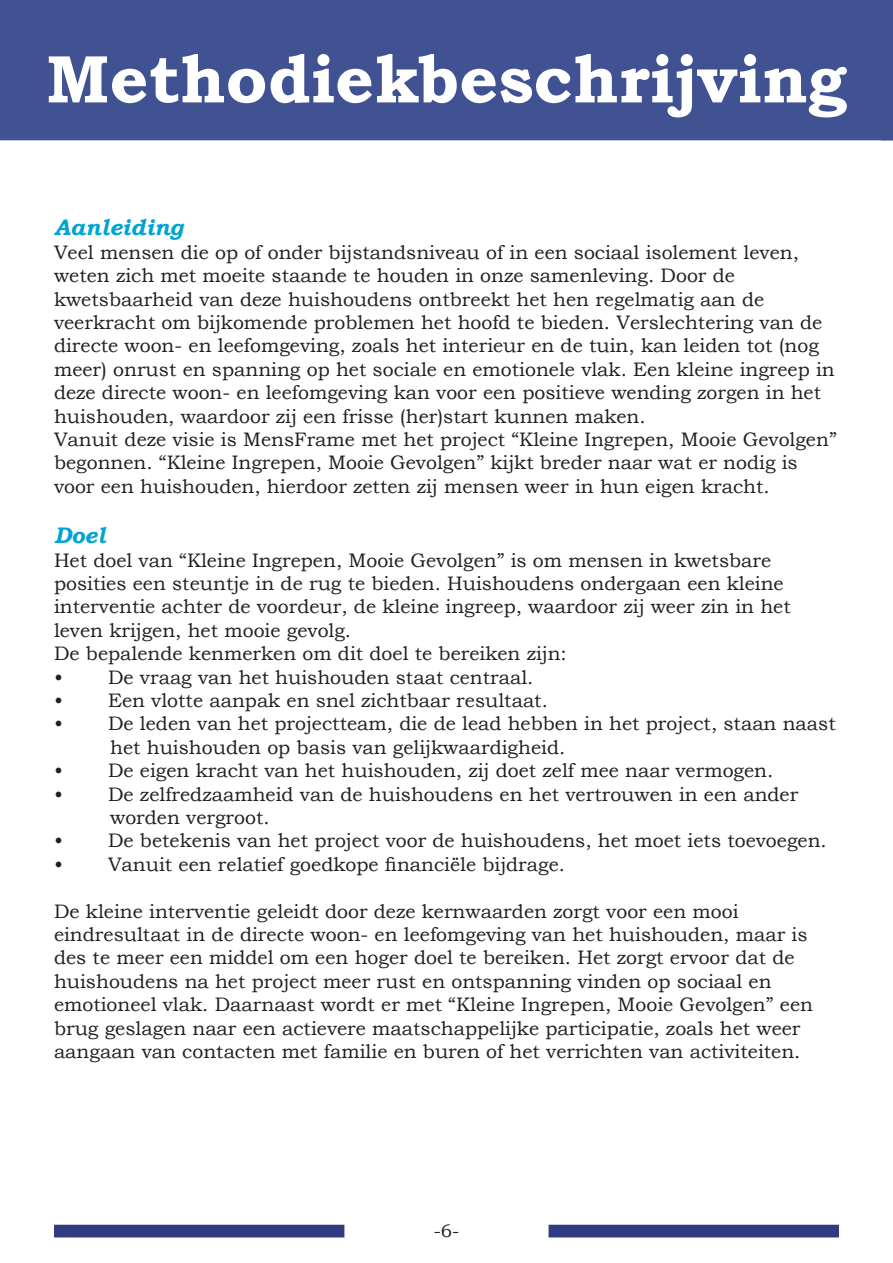
<style>
.page{position:relative;width:893px;height:1263px;background:#fff}
.page>*{position:absolute;margin:0;border:0;box-sizing:border-box;transform-origin:0 0}
.t1{font:700 67.5px "Bookman Old Style";color:#fff}
.t2{font:italic 700 22.5px "Bookman Old Style";color:#00a4d3}
.t3{font:19.5px/23.4px "Bookman Old Style";color:#231f20}
.t4{font:18px "Bookman Old Style";color:#231f20}
</style>
<div class="page">
<div style="left:0;top:0;width:881px;height:140px;background:#415293"></div>
<div style="left:54px;top:1225px;width:290px;height:12px;background:#313b82"></div>
<div style="left:549px;top:1225px;width:290px;height:12px;background:#313b82"></div>
<div style="left:881px;top:0;width:12px;height:140px;background:#415293"></div>
<p class="t1" style="left:46px;top:30px;width:802px">Methodiekbeschrijving</p>
<p class="t2" style="left:54px;top:211px;width:131px">Aanleiding</p>
<p class="t3" style="left:54px;top:240px;width:746px">Veel mensen die op of onder bijstandsniveau of in een sociaal isolement leven,</p>
<p class="t3" style="left:54px;top:264px;width:682px">weten zich met moeite staande te houden in onze samenleving. Door de</p>
<p class="t3" style="left:54px;top:287px;width:712px">kwetsbaarheid van deze huishoudens ontbreekt het hen regelmatig aan de</p>
<p class="t3" style="left:54px;top:311px;width:782px">veerkracht om bijkomende problemen het hoofd te bieden. Verslechtering van de directe woon- en leefomgeving, zoals het interieur en de tuin, kan leiden tot (nog meer) onrust en spanning op het sociale en emotionele vlak. Een kleine ingreep in deze directe woon- en leefomgeving kan voor een positieve wending zorgen in het huishouden, waardoor zij een frisse (her)start kunnen maken.</p>
<p class="t3" style="left:54px;top:428px;width:784px">Vanuit deze visie is MensFrame met het project “Kleine Ingrepen, Mooie Gevolgen” begonnen. “Kleine Ingrepen, Mooie Gevolgen” kijkt breder naar wat er nodig is voor een huishouden, hierdoor zetten zij mensen weer in hun eigen kracht.</p>
<p class="t2" style="left:54px;top:519px;width:53px">Doel</p>
<p class="t3" style="left:54px;top:548px;width:719px">Het doel van “Kleine Ingrepen, Mooie Gevolgen” is om mensen in kwetsbare</p>
<p class="t3" style="left:54px;top:572px;width:731px">posities een steuntje in de rug te bieden. Huishoudens ondergaan een kleine</p>
<p class="t3" style="left:54px;top:595px;width:738px">interventie achter de voordeur, de kleine ingreep, waardoor zij weer zin in het</p>
<p class="t3" style="left:54px;top:618px;width:299px">leven krijgen, het mooie gevolg.</p>
<p class="t3" style="left:54px;top:642px;width:514px">De bepalende kenmerken om dit doel te bereiken zijn:</p>
<p class="t3" style="left:54px;top:665px;width:481px">• De vraag van het huishouden staat centraal.</p>
<p class="t3" style="left:54px;top:689px;width:495px">• Een vlotte aanpak en snel zichtbaar resultaat.</p>
<p class="t3" style="left:54px;top:712px;width:783px">• De leden van het projectteam, die de lead hebben in het project, staan naast</p>
<p class="t3" style="left:110px;top:735px;width:457px">het huishouden op basis van gelijkwaardigheid.</p>
<p class="t3" style="left:54px;top:759px;width:721px">• De eigen kracht van het huishouden, zij doet zelf mee naar vermogen.</p>
<p class="t3" style="left:54px;top:782px;width:746px">• De zelfredzaamheid van de huishoudens en het vertrouwen in een ander</p>
<p class="t3" style="left:110px;top:806px;width:161px">worden vergroot.</p>
<p class="t3" style="left:54px;top:829px;width:774px">• De betekenis van het project voor de huishoudens, het moet iets toevoegen.</p>
<p class="t3" style="left:54px;top:852px;width:513px">• Vanuit een relatief goedkope financiële bijdrage.</p>
<p class="t3" style="left:54px;top:899px;width:686px">De kleine interventie geleidt door deze kernwaarden zorgt voor een mooi</p>
<p class="t3" style="left:54px;top:923px;width:755px">eindresultaat in de directe woon- en leefomgeving van het huishouden, maar is des te meer een middel om een hoger doel te bereiken. Het zorgt ervoor dat de huishoudens na het project meer rust en ontspanning vinden op sociaal en</p>
<p class="t3" style="left:54px;top:993px;width:760px">emotioneel vlak. Daarnaast wordt er met “Kleine Ingrepen, Mooie Gevolgen” een brug geslagen naar een actievere maatschappelijke participatie, zoals het weer aangaan van contacten met familie en buren of het verrichten van activiteiten.</p>
<p class="t4" style="left:434px;top:1219px;width:27px">-6-</p>
</div>
